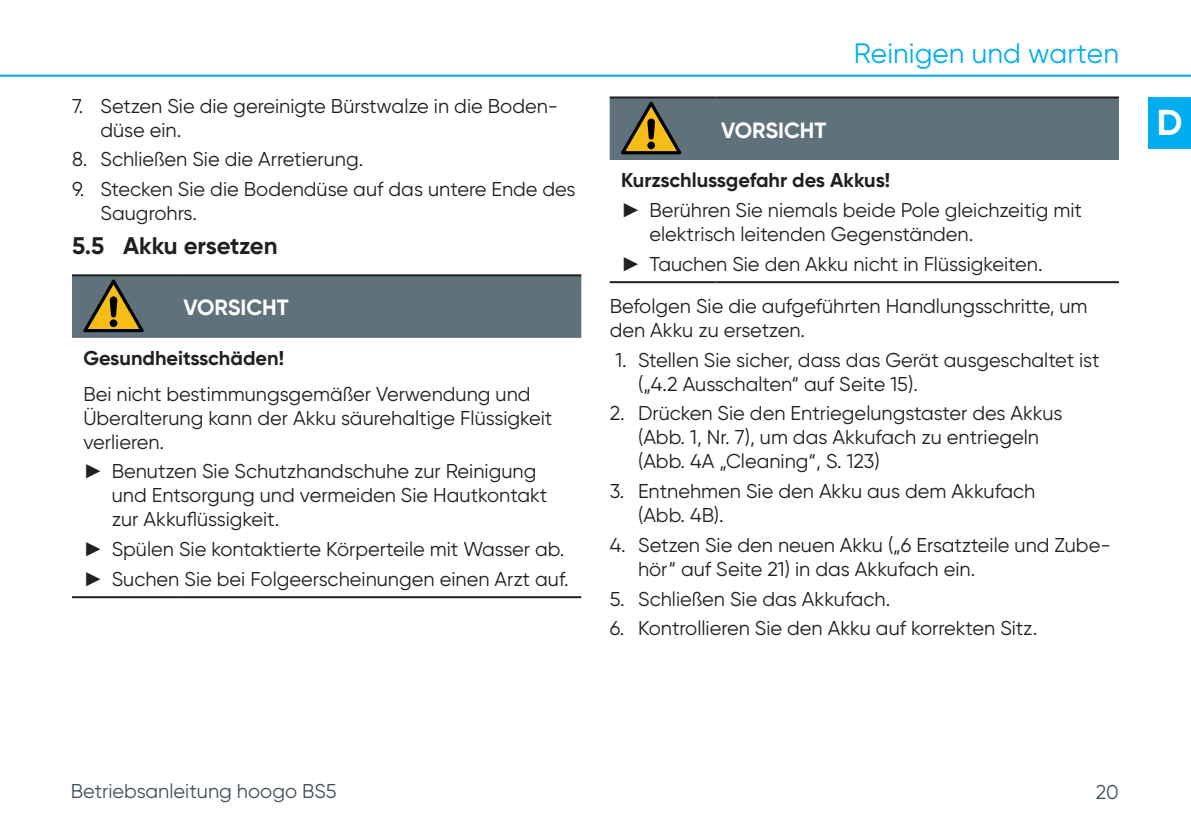
<style>
.page{position:relative;width:1191px;height:840px;background:#fff}
.page>*{position:absolute;margin:0;border:0;box-sizing:border-box;transform-origin:0 0}
.t1{font:700 36px "Gilroy";color:#fff}
.t2{font:28px "Gilroy";color:#00aeef}
.t3{font:700 24px "Gilroy";letter-spacing:-.01em;color:#231f20}
.Signalwort_Vorsicht{font:700 22px "Gilroy";letter-spacing:-.005em;color:#fff}
.Maßnahmen{font:20px/24px "Gilroy";color:#231f20}
.Folgen_bei_Nichtbeachtung{font:20px/24px "Gilroy";color:#231f20}
.Fließtext{font:20px/24px "Gilroy";color:#231f20}
.Art_und_Quelle_der_Gefahr{font:700 20px "Gilroy";color:#231f20}
.t4{font:20px "Gilroy";color:#425159}
.s1{font-family:"Arial"}
</style>
<div class="page">
<hr style="left:0;top:75px;width:1191px;height:2px;background:#00aeef">
<div style="left:1148px;top:97px;width:43px;height:51px;background:#00aeef"></div>
<hr style="left:178px;top:274px;width:403px;height:2px;background:#231f20">
<hr style="left:72px;top:274px;width:106px;height:2px;background:#231f20">
<hr style="left:72px;top:596px;width:106px;height:2px;background:#231f20">
<hr style="left:178px;top:596px;width:403px;height:2px;background:#231f20">
<svg style="left:72px;top:275px;width:509px;height:63px"></svg>
<hr style="left:715px;top:96px;width:404px;height:2px;background:#231f20">
<hr style="left:609px;top:96px;width:106px;height:2px;background:#231f20">
<hr style="left:609px;top:281px;width:106px;height:2px;background:#231f20">
<hr style="left:715px;top:281px;width:404px;height:2px;background:#231f20">
<svg style="left:609px;top:97px;width:510px;height:63px"></svg>
<p class="Maßnahmen" style="left:100px;top:93px;width:459px;text-indent:-28px">7. Setzen Sie die gereinigte Bürstwalze in die Boden&shy;düse ein.</p>
<p class="Maßnahmen" style="left:72px;top:147px;width:293px">8. Schließen Sie die Arretierung.</p>
<p class="Maßnahmen" style="left:100px;top:177px;width:477px;text-indent:-28px">9. Stecken Sie die Bodendüse auf das untere Ende des<br>Saugrohrs.</p>
<p class="t3" style="left:72px;top:231px;width:207px">5.5 Akku ersetzen</p>
<p class="Signalwort_Vorsicht" style="left:183px;top:294px;width:107px">VORSICHT</p>
<p class="Art_und_Quelle_der_Gefahr" style="left:83px;top:345px;width:202px">Gesundheitsschäden!</p>
<p class="Folgen_bei_Nichtbeachtung" style="left:83px;top:381px;width:470px">Bei nicht bestimmungsgemäßer Verwendung und<br>Überalterung kann der Akku säurehaltige Flüssigkeit verlieren.</p>
<p class="Maßnahmen" style="left:112px;top:459px;width:437px;text-indent:-28px"><span class="s1">►</span> Benutzen Sie Schutzhandschuhe zur Reinigung und Entsorgung und vermeiden Sie Hautkontakt zur Akkuflüssigkeit.</p>
<p class="Maßnahmen" style="left:83px;top:536px;width:482px"><span class="s1">►</span> Spülen Sie kontaktierte Körperteile mit Wasser ab.</p>
<p class="Maßnahmen" style="left:83px;top:566px;width:487px"><span class="s1">►</span> Suchen Sie bei Folgeerscheinungen einen Arzt auf.</p>
<h2 class="t2" style="left:853px;top:36px;width:267px">Reinigen und warten</h2>
<p class="Signalwort_Vorsicht" style="left:721px;top:116px;width:107px">VORSICHT</p>
<p class="Art_und_Quelle_der_Gefahr" style="left:621px;top:168px;width:271px">Kurzschlussgefahr des Akkus!</p>
<p class="Maßnahmen" style="left:649px;top:198px;width:434px;text-indent:-28px"><span class="s1">►</span> Berühren Sie niemals beide Pole gleichzeitig mit elektrisch leitenden Gegenständen.</p>
<p class="Maßnahmen" style="left:621px;top:251px;width:423px"><span class="s1">►</span> Tauchen Sie den Akku nicht in Flüssigkeiten.</p>
<p class="Fließtext" style="left:609px;top:293px;width:479px">Befolgen Sie die aufgeführten Handlungsschritte, um den Akku zu ersetzen.</p>
<p class="Maßnahmen" style="left:638px;top:347px;width:463px;text-indent:-23px">1. Stellen Sie sicher, dass das Gerät ausgeschaltet ist („4.2 Ausschalten“ auf Seite 15).</p>
<p class="Maßnahmen" style="left:638px;top:401px;width:426px;text-indent:-28px">2. Drücken Sie den Entriegelungstaster des Akkus (Abb. 1, Nr. 7), um das Akkufach zu entriegeln (Abb. 4A „Cleaning“, S. 123)</p>
<p class="Maßnahmen" style="left:638px;top:478px;width:399px;text-indent:-28px">3. Entnehmen Sie den Akku aus dem Akkufach (Abb. 4B).</p>
<p class="Maßnahmen" style="left:638px;top:532px;width:474px;text-indent:-28px">4. Setzen Sie den neuen Akku („6 Ersatzteile und Zube&shy;hör“ auf Seite 21) in das Akkufach ein.</p>
<p class="Maßnahmen" style="left:609px;top:586px;width:282px">5. Schließen Sie das Akkufach.</p>
<p class="Maßnahmen" style="left:609px;top:615px;width:429px">6. Kontrollieren Sie den Akku auf korrekten Sitz.</p>
<h1 class="t1" style="left:1157px;top:100px;width:27px">D</h1>
<p class="t4" style="left:71px;top:778px;width:267px">Betriebsanleitung hoogo BS5</p>
<p class="t4" style="left:1096px;top:779px;width:24px">20</p>
</div>
